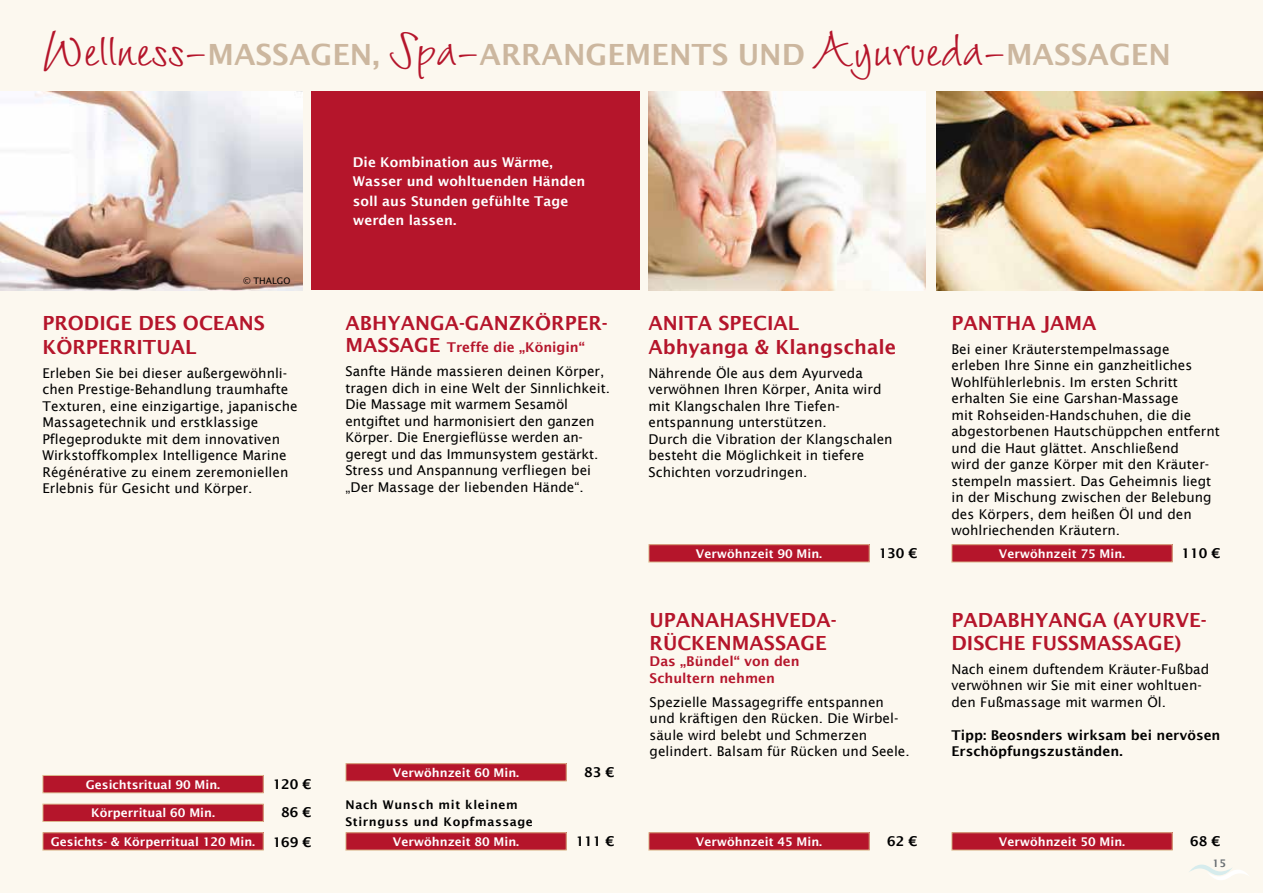
<style>
.page{position:relative;width:1263px;height:893px;background:#fcf8ef}
.page>*{position:absolute;margin:0;border:0;box-sizing:border-box;transform-origin:0 0}
.t1{font:600 29.25px "Lucida Sans";color:#ccb79f}
.t2{font:600 19.5px/24px "Lucida Sans";color:#b5152b}
.t3{font:13.5px/16.5px "Lucida Sans";color:#000}
.t4{font:600 13.5px/19.5px "Lucida Sans";color:#fff}
.t5{font:600 13.5px/16.5px "Lucida Sans";color:#000}
.t6{font:600 13.5px/16.5px "Lucida Sans";color:#b5152b}
.t7{font:600 12px "Lucida Sans";color:#fff}
.t8{font:600 12px/16.5px "Lucida Sans";letter-spacing:.05em;color:#000}
.t9{font:600 10.5px "Lucida Sans";color:#676d71}
.t10{font:9px "Lucida Sans";color:#000}
.s1{font-family:"Wiesbaden Swing Com";font-weight:400;font-size:45px;color:#b5152b}
.s2{font-weight:600;font-size:19.5px;color:#b5152b}
.s3{font-weight:600;color:#b5152b}
</style>
<div class="page">
<svg style="left:1189px;top:864px;width:59px;height:16px"></svg>
<div style="left:346px;top:833px;width:220px;height:17px;background:#b5152b"></div>
<div style="left:345px;top:832px;width:222px;height:18px;border:1px solid #dcba90"></div>
<div style="left:346px;top:764px;width:220px;height:17px;background:#b5152b"></div>
<div style="left:345px;top:763px;width:222px;height:18px;border:1px solid #dcba90"></div>
<img style="left:648px;top:91px;width:278px;height:199px">
<img style="left:0;top:91px;width:303px;height:199px">
<img style="left:936px;top:91px;width:327px;height:199px">
<div style="left:311px;top:91px;width:329px;height:199px;background:#b5152b"></div>
<div style="left:952px;top:833px;width:220px;height:17px;background:#b5152b"></div>
<div style="left:951px;top:832px;width:221px;height:18px;border:1px solid #dcba90"></div>
<div style="left:952px;top:545px;width:220px;height:17px;background:#b5152b"></div>
<div style="left:951px;top:544px;width:221px;height:18px;border:1px solid #dcba90"></div>
<div style="left:649px;top:833px;width:220px;height:17px;background:#b5152b"></div>
<div style="left:648px;top:832px;width:222px;height:18px;border:1px solid #dcba90"></div>
<div style="left:43px;top:833px;width:220px;height:17px;background:#b5152b"></div>
<div style="left:43px;top:832px;width:221px;height:18px;border:1px solid #dcba90"></div>
<div style="left:43px;top:804px;width:220px;height:17px;background:#b5152b"></div>
<div style="left:43px;top:804px;width:221px;height:18px;border:1px solid #dcba90"></div>
<div style="left:43px;top:775px;width:220px;height:18px;background:#b5152b"></div>
<div style="left:43px;top:775px;width:221px;height:18px;border:1px solid #dcba90"></div>
<div style="left:649px;top:545px;width:220px;height:17px;background:#b5152b"></div>
<div style="left:648px;top:544px;width:222px;height:18px;border:1px solid #dcba90"></div>
<h1 class="t1" style="left:43px;top:38px;width:1130px"><span class="s1">Wellness-</span>Massagen, <span class="s1">Spa-</span>Arrangements u nd <span class="s1">Ayurveda-</span>Massagen</h1>
<p class="t10" style="left:243px;top:275px;width:49px">© THALGO</p>
<h2 class="t2" style="left:43px;top:311px;width:224px">Prodige des Oceans<br>Kö rperRITUAL</h2>
<p class="t3" style="left:43px;top:365px;width:257px">Erleben Sie bei dieser außergewöhnli&shy;chen Prestige-Behandlung traumhafte Texturen, eine einzigartige, japanische Massagetechnik und erstklassige Pflegeprodukte mit dem innovativen Wirkstoffkomplex Intelligence Marine Régénérative zu einem zeremoniellen Erlebnis für Gesicht und Körper.</p>
<p class="t7" style="left:86px;top:778px;width:136px">Gesichtsritual 90 M in.</p>
<p class="t5" style="left:273px;top:776px;width:40px">120 €</p>
<p class="t7" style="left:91px;top:806px;width:125px">Körperritual 60 M in.</p>
<p class="t5" style="left:281px;top:804px;width:32px">86 €</p>
<p class="t7" style="left:51px;top:835px;width:206px">Gesichts- &amp; Körperritual 120 M in.</p>
<p class="t5" style="left:273px;top:833px;width:40px">169 €</p>
<p class="t4" style="left:353px;top:152px;width:234px">Die Kombination aus Wärme,<br>Wasser und wohltuenden Händen soll aus Stunden gefühlte Tage werden lassen.</p>
<h2 class="t2" style="left:345px;top:311px;width:178px">Abhyanga-Ganzkö</h2>
<h2 class="t2" style="left:551px;top:311px;width:58px">rper-</h2>
<p class="t3" style="left:345px;top:335px;width:260px;line-height:24px"><span class="s2">massage</span> <span class="s3">Treffe die „Königin“<br></span>Sanfte Hände massieren deinen Körper,</p>
<p class="t3" style="left:345px;top:380px;width:266px">tragen dich in eine Welt der Sinnlichkeit.<br>Die Massage mit warmem Sesamöl entgiftet und harmonisiert den ganzen Körper. Die Energieflüsse werden an&shy;geregt und das Immunsystem gestärkt.<br>Stress und Anspannung verfliegen bei „Der Massage der liebenden Hände“.</p>
<p class="t7" style="left:393px;top:766px;width:128px">Verwöhnzeit 60 M in.</p>
<p class="t5" style="left:584px;top:764px;width:32px">83 €</p>
<p class="t8" style="left:345px;top:797px;width:189px">Nach Wunsch mit kleinem<br>Stirnguss und Kopfmassage</p>
<p class="t7" style="left:393px;top:835px;width:128px">Verwöhnzeit 80 M in.</p>
<p class="t5" style="left:576px;top:833px;width:40px">111 €</p>
<h2 class="t2" style="left:648px;top:311px;width:249px">Anita Special<br>Abhyanga &amp; Klangschale</h2>
<p class="t3" style="left:648px;top:365px;width:246px">Nährende Öle aus dem Ayurveda verwöhnen Ihren Körper, Anita wird mit Klangschalen Ihre Tiefen&shy;entspannung unterstützen.<br>Durch die Vibration der Klangschalen besteht die Möglichkeit in tiefere<br>Schichten vorzudringen.</p>
<p class="t7" style="left:696px;top:547px;width:128px">Verwöhnzeit 90 M in.</p>
<p class="t5" style="left:879px;top:545px;width:40px">130 €</p>
<h2 class="t2" style="left:650px;top:609px;width:188px;line-height:22.5px">Upanahashveda-<br>Rückenmassage</h2>
<p class="t6" style="left:650px;top:653px;width:152px">Das „Bündel“ von den<br>Schultern nehmen</p>
<p class="t3" style="left:650px;top:694px;width:262px">Spezielle Massagegriffe entspannen und kräftigen den Rücken. Die Wirbel&shy;säule wird belebt und Schmerzen gelindert. Balsam für Rücken und Seele.</p>
<p class="t7" style="left:696px;top:835px;width:128px">Verwöhnzeit 45 M in.</p>
<p class="t5" style="left:887px;top:833px;width:32px">62 €</p>
<h2 class="t2" style="left:951px;top:311px;width:147px">Pantha Jama</h2>
<p class="t3" style="left:951px;top:341px;width:270px">Bei einer Kräuterstempelmassage erleben Ihre Sinne ein ganzheitliches Wohlfühlerlebnis. Im ersten Schritt erhalten Sie eine Garshan-Massage<br>mit Rohseiden-Handschuhen, die die abgestorbenen Hautschüppchen entfernt und die Haut glättet. Anschließend<br>wird der ganze Körper mit den Kräuter&shy;stempeln massiert. Das Geheimnis liegt in der Mischung zwischen der Belebung des Körpers, dem heißen Öl und den wohlriechenden Kräutern.</p>
<p class="t7" style="left:999px;top:547px;width:128px">Verwöhnzeit 75 M in.</p>
<p class="t5" style="left:1182px;top:545px;width:40px">110 €</p>
<h2 class="t2" style="left:951px;top:609px;width:257px;line-height:22.5px">Padabhyanga (ayu rve&shy;dische FuSS</h2>
<h2 class="t2" style="left:1079px;top:631px;width:103px">massage)</h2>
<p class="t3" style="left:951px;top:661px;width:259px">Nach einem duftendem Kräuter-Fußbad verwöhnen wir Sie mit einer wohltuen&shy;den Fußmassage mit warmen Öl.</p>
<p class="t5" style="left:951px;top:727px;width:270px">Tipp: Beosnders wirksam bei nervösen<br>Erschöpfungszuständen.</p>
<p class="t7" style="left:999px;top:835px;width:128px">Verwöhnzeit 50 M in.</p>
<p class="t5" style="left:1190px;top:833px;width:32px">68 €</p>
<p class="t9" style="left:1212px;top:857px;width:15px">15</p>
</div>
